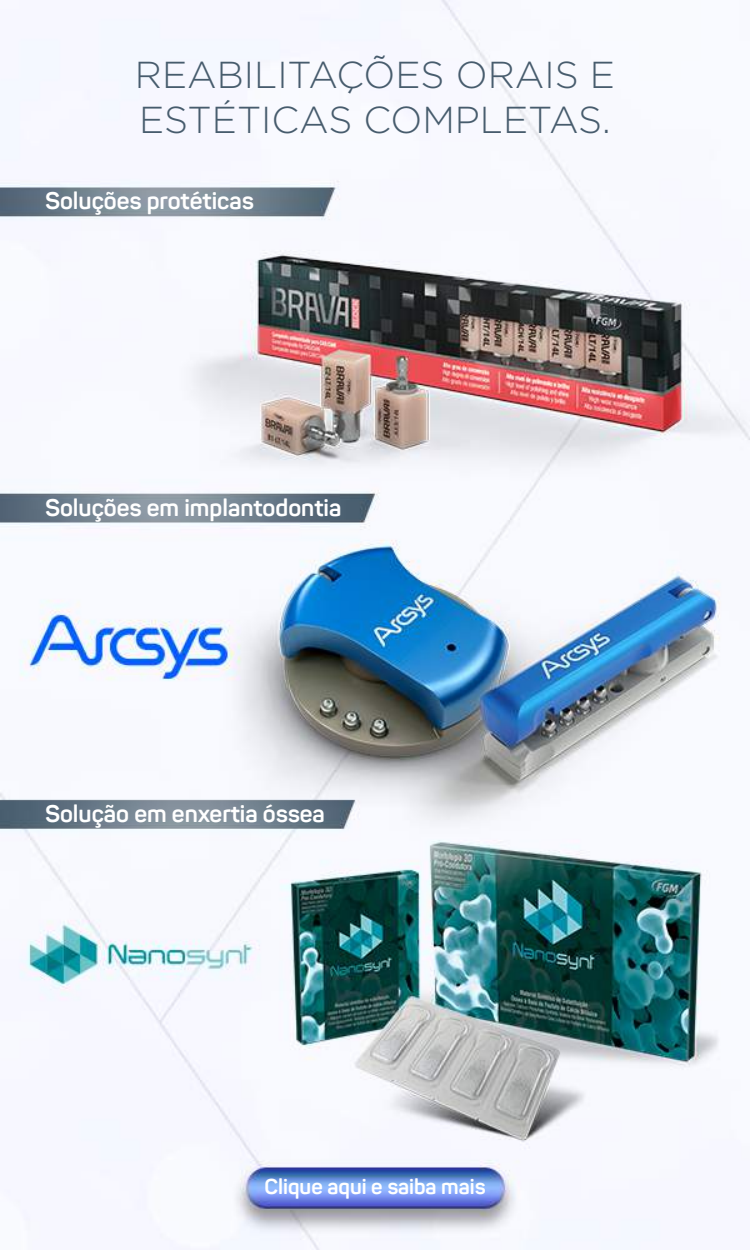
<style>
.page{position:relative;width:750px;height:1250px;background:#fff}
.page>*{position:absolute;margin:0;border:0;box-sizing:border-box;transform-origin:0 0}
.t1{font:300 37.5px/45px "Gotham";color:#475c6d}
.t2{font:700 23.75px "Panton";color:#fff}
.t3{font:700 21.25px "Panton";color:#fff}
</style>
<div class="page">
<img style="left:0;top:0;width:750px;height:1250px">
<h1 class="t1" style="left:135px;top:51px;width:482px">REABILITAÇÕES ORAIS E<br>ESTÉTICAS COMPLETAS.</h1>
<p class="t2" style="left:45px;top:186px;width:210px">Soluções protéticas</p>
<p class="t2" style="left:45px;top:492px;width:298px">Soluções em implantodontia</p>
<p class="t2" style="left:45px;top:799px;width:281px">Solução em enxertia óssea</p>
<p class="t3" style="left:265px;top:1173px;width:222px">Clique aqui e saiba mais</p>
</div>
